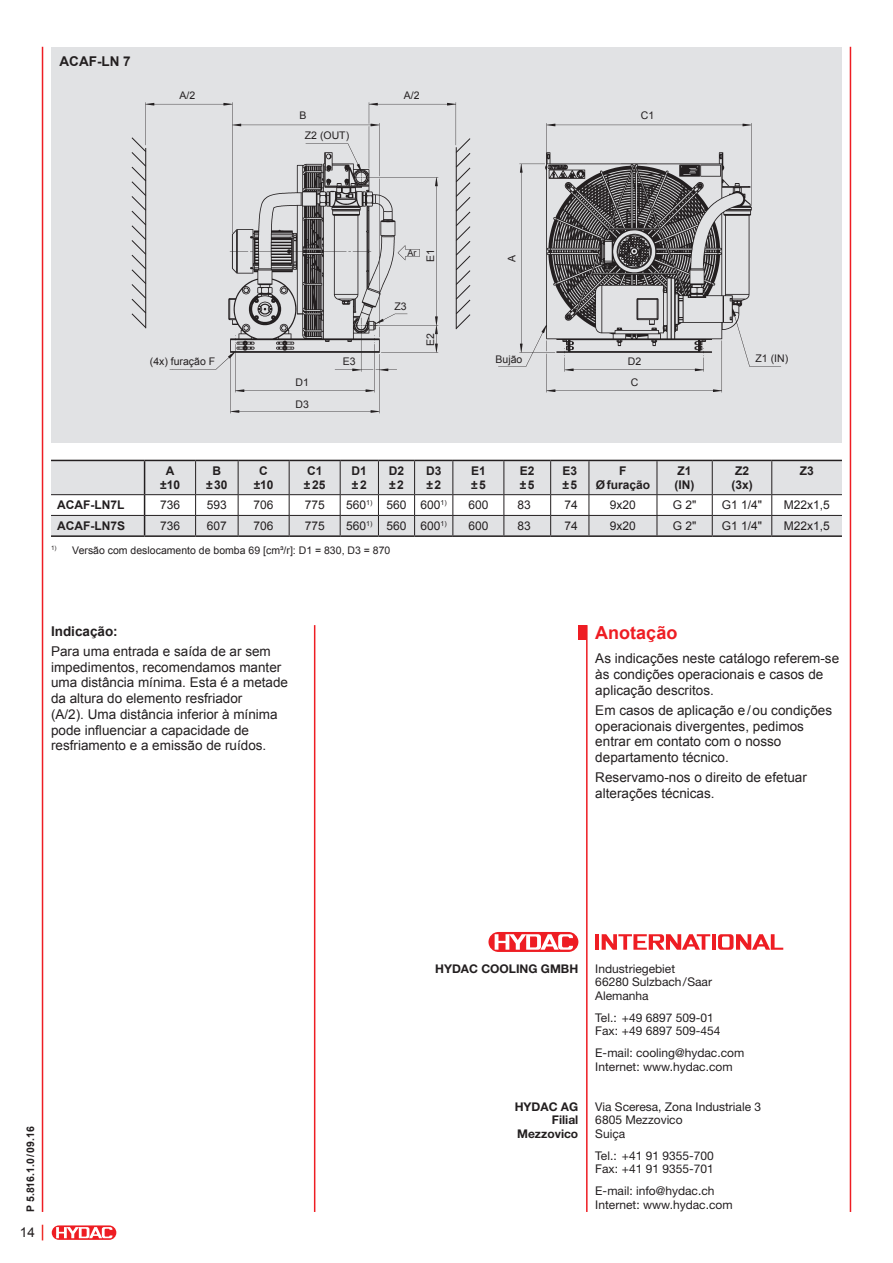
<style>
.page{position:relative;width:893px;height:1263px;background:#fff}
.page>*{position:absolute;margin:0;border:0;box-sizing:border-box;transform-origin:0 0}
.t1{font:700 18px "Arial";color:#ee1d23}
.t2{font:13.5px/15.8px "Arial";color:#231f20}
.t3{font:700 13.5px "Arial";color:#231f20}
.t4{font:12px/13.5px "Helvetica Neue";color:#231f20}
.t5{font:12px "Arial";color:#231f20}
.t6{font:700 12px/13.5px "Arial";color:#231f20}
.t7{font:700 12px/13.5px "Helvetica Neue";color:#231f20;text-align:right}
.t8{font:10.5px "Arial";color:#231f20}
.t9{font:700 10.5px "Arial";color:#231f20}
.t10{font:9px "Arial";color:#231f20}
</style>
<div class="page">
<div style="left:51px;top:1225px;width:66px;height:15px;border:1px solid #fff;border-radius:7px"></div>
<svg style="left:52px;top:1225px;width:64px;height:15px"></svg>
<svg style="left:56px;top:1227px;width:56px;height:11px"></svg>
<svg style="left:42px;top:1225px;width:1px;height:15px"></svg>
<hr style="left:42px;top:47px;width:1px;height:1165px;background:#ee1d23">
<hr style="left:850px;top:47px;width:1px;height:1165px;background:#ee1d23">
<div style="left:578px;top:625px;width:9px;height:15px;background:#ee1d23"></div>
<hr style="left:314px;top:625px;width:1px;height:587px;background:#ee1d23">
<hr style="left:586px;top:625px;width:2px;height:587px;background:#ee1d23">
<div style="left:488px;top:931px;width:91px;height:22px;border:2px solid #fff;border-radius:10px"></div>
<div style="left:488px;top:932px;width:90px;height:20px;background:#ee1d23;border-radius:10px"></div>
<svg style="left:495px;top:934px;width:78px;height:16px"></svg>
<hr style="left:595px;top:934px;width:4px;height:16px;background:#ee1d23">
<hr style="left:712px;top:934px;width:3px;height:16px;background:#ee1d23">
<svg style="left:718px;top:934px;width:65px;height:16px"></svg>
<svg style="left:602px;top:934px;width:108px;height:16px"></svg>
<hr style="left:51px;top:535px;width:94px;height:2px;background:#231f20">
<hr style="left:145px;top:535px;width:51px;height:2px;background:#231f20">
<hr style="left:196px;top:535px;width:42px;height:2px;background:#231f20">
<hr style="left:238px;top:535px;width:51px;height:2px;background:#231f20">
<hr style="left:289px;top:535px;width:51px;height:2px;background:#231f20">
<hr style="left:340px;top:535px;width:38px;height:2px;background:#231f20">
<hr style="left:378px;top:535px;width:37px;height:2px;background:#231f20">
<hr style="left:415px;top:535px;width:38px;height:2px;background:#231f20">
<hr style="left:453px;top:535px;width:51px;height:2px;background:#231f20">
<hr style="left:504px;top:535px;width:47px;height:2px;background:#231f20">
<hr style="left:551px;top:535px;width:38px;height:2px;background:#231f20">
<hr style="left:589px;top:535px;width:68px;height:2px;background:#231f20">
<hr style="left:657px;top:535px;width:55px;height:2px;background:#231f20">
<hr style="left:712px;top:535px;width:60px;height:2px;background:#231f20">
<hr style="left:772px;top:535px;width:70px;height:2px;background:#231f20">
<svg style="left:51px;top:460px;width:791px;height:76px"></svg>
<div style="left:51px;top:47px;width:791px;height:396px;background:#e1e2e4"></div>
<img style="left:145px;top:102px;width:636px;height:312px">
<svg style="left:131px;top:137px;width:16px;height:191px"></svg>
<svg style="left:455px;top:138px;width:16px;height:191px"></svg>
<p class="t3" style="left:60px;top:52px;width:73px">ACAF-LN 7</p>
<p class="t8" style="left:180px;top:88px;width:17px">A/2</p>
<p class="t8" style="left:300px;top:108px;width:9px">B</p>
<p class="t8" style="left:305px;top:128px;width:46px">Z2 (OUT)</p>
<p class="t8" style="left:404px;top:88px;width:17px">A/2</p>
<p class="t8" style="left:641px;top:108px;width:15px">C1</p>
<p class="t10" style="left:407px;top:247px;width:11px">Ar</p>
<p class="t8" style="left:424px;top:261px;width:14px;rotate:-90deg">E1</p>
<p class="t8" style="left:505px;top:262px;width:9px;rotate:-90deg">A</p>
<p class="t8" style="left:395px;top:299px;width:14px">Z3</p>
<p class="t8" style="left:424px;top:346px;width:14px;rotate:-90deg">E2</p>
<p class="t8" style="left:150px;top:355px;width:67px">(4x) furação F</p>
<p class="t8" style="left:495px;top:353px;width:28px">Bujão</p>
<p class="t8" style="left:343px;top:355px;width:14px">E3</p>
<p class="t8" style="left:628px;top:355px;width:15px">D2</p>
<p class="t8" style="left:296px;top:375px;width:15px">D1</p>
<p class="t8" style="left:631px;top:375px;width:9px">C</p>
<p class="t8" style="left:296px;top:397px;width:15px">D3</p>
<p class="t8" style="left:755px;top:351px;width:34px">Z1 (IN)</p>
<p class="t6" style="left:160px;top:465px;width:21px;text-align:center">A ±10</p>
<p class="t6" style="left:206px;top:465px;width:23px;text-align:center">B ±30</p>
<p class="t6" style="left:254px;top:465px;width:21px;text-align:center">C ±10</p>
<p class="t6" style="left:304px;top:465px;width:23px">C1 ±25</p>
<p class="t6" style="left:352px;top:465px;width:17px">D1 ±2</p>
<p class="t6" style="left:389px;top:465px;width:17px">D2 ±2</p>
<p class="t6" style="left:426px;top:465px;width:17px">D3 ±2</p>
<p class="t6" style="left:471px;top:465px;width:16px">E1 ±5</p>
<p class="t6" style="left:520px;top:465px;width:16px">E2 ±5</p>
<p class="t6" style="left:562px;top:465px;width:16px">E3 ±5</p>
<p class="t6" style="left:596px;top:465px;width:56px;text-align:center">F<br>Øfuração</p>
<p class="t6" style="left:675px;top:465px;width:21px">Z1 (IN)</p>
<p class="t6" style="left:731px;top:465px;width:23px;text-align:center">Z2 (3x)</p>
<p class="t6" style="left:800px;top:465px;width:16px">Z3</p>
<p class="t6" style="left:57px;top:499px;width:69px">ACAF-LN7L</p>
<p class="t5" style="left:160px;top:497px;width:22px">736</p>
<p class="t5" style="left:207px;top:497px;width:22px">593</p>
<p class="t5" style="left:254px;top:497px;width:22px">706</p>
<p class="t5" style="left:305px;top:497px;width:22px">775</p>
<p class="t5" style="left:346px;top:497px;width:102px">560<sup>1)</sup> 560 600<sup>1)</sup></p>
<p class="t5" style="left:468px;top:497px;width:22px">600</p>
<p class="t5" style="left:518px;top:497px;width:15px">83</p>
<p class="t5" style="left:564px;top:497px;width:15px">74</p>
<p class="t5" style="left:610px;top:497px;width:28px">9x20</p>
<p class="t5" style="left:673px;top:497px;width:25px">G 2"</p>
<p class="t5" style="left:722px;top:497px;width:42px">G1 1/4"</p>
<p class="t5" style="left:784px;top:497px;width:48px">M22x1,5</p>
<p class="t6" style="left:57px;top:519px;width:69px">ACAF-LN7S</p>
<p class="t5" style="left:160px;top:518px;width:22px">736</p>
<p class="t5" style="left:207px;top:518px;width:22px">607</p>
<p class="t5" style="left:254px;top:518px;width:22px">706</p>
<p class="t5" style="left:305px;top:518px;width:22px">775</p>
<p class="t5" style="left:346px;top:518px;width:102px">560<sup>1)</sup> 560 600<sup>1)</sup></p>
<p class="t5" style="left:468px;top:518px;width:22px">600</p>
<p class="t5" style="left:518px;top:518px;width:15px">83</p>
<p class="t5" style="left:564px;top:518px;width:15px">74</p>
<p class="t5" style="left:610px;top:518px;width:28px">9x20</p>
<p class="t5" style="left:673px;top:518px;width:25px">G 2"</p>
<p class="t5" style="left:722px;top:518px;width:42px">G1 1/4"</p>
<p class="t5" style="left:784px;top:518px;width:48px">M22x1,5</p>
<p class="t8" style="left:51px;top:543px;width:341px"><sup>1)</sup> Versão com deslocamento de bomba 69 [cm³/r]: D1 = 830, D3 = 870</p>
<p class="t3" style="left:51px;top:622px;width:68px">Indicação:</p>
<p class="t2" style="left:51px;top:643px;width:239px">Para uma entrada e saída de ar sem impedimentos, recomendamos manter uma distância mínima. Esta é a metade da altura do elemento resfriador<br>(A/2). Uma distância inferior à mínima pode influenciar a capacidade de resfriamento e a emissão de ruídos.</p>
<h1 class="t1" style="left:595px;top:621px;width:84px">Anotação</h1>
<p class="t2" style="left:595px;top:651px;width:245px">As indicações neste catálogo referem-se às condições operacionais e casos de aplicação descritos.</p>
<p class="t2" style="left:595px;top:702px;width:238px">Em casos de aplicação e/ou condições operacionais divergentes, pedimos entrar em contato com o nosso departamento técnico.</p>
<p class="t2" style="left:595px;top:770px;width:213px">Reservamo-nos o direito de efetuar alterações técnicas.</p>
<p class="t9" style="left:23px;top:1212px;width:87px;rotate:-90deg">P 5.816.1.0/09.16</p>
<p class="t2" style="left:20px;top:1224px;width:17px">14</p>
<p class="t7" style="left:435px;top:961px;width:145px">HYDAC COOLING GMBH</p>
<p class="t7" style="left:515px;top:1099px;width:65px">HYDAC AG<br>Filial<br>Mezzovico</p>
<p class="t4" style="left:595px;top:961px;width:118px">Industriegebiet<br>66280 Sulzbach/Saar<br>Alemanha</p>
<p class="t4" style="left:595px;top:1010px;width:127px">Tel.: +49 6897 509-01<br>Fax: +49 6897 509-454</p>
<p class="t4" style="left:595px;top:1046px;width:150px">E-mail: cooling@hydac.com<br>Internet: www.hydac.com</p>
<p class="t4" style="left:595px;top:1100px;width:167px">Via Sceresa, Zona Industriale 3<br>6805 Mezzovico<br>Suiça</p>
<p class="t4" style="left:595px;top:1149px;width:120px">Tel.: +41 91 9355-700<br>Fax: +41 91 9355-701</p>
<p class="t4" style="left:595px;top:1184px;width:139px">E-mail: info@hydac.ch<br>Internet: www.hydac.com</p>
</div>
